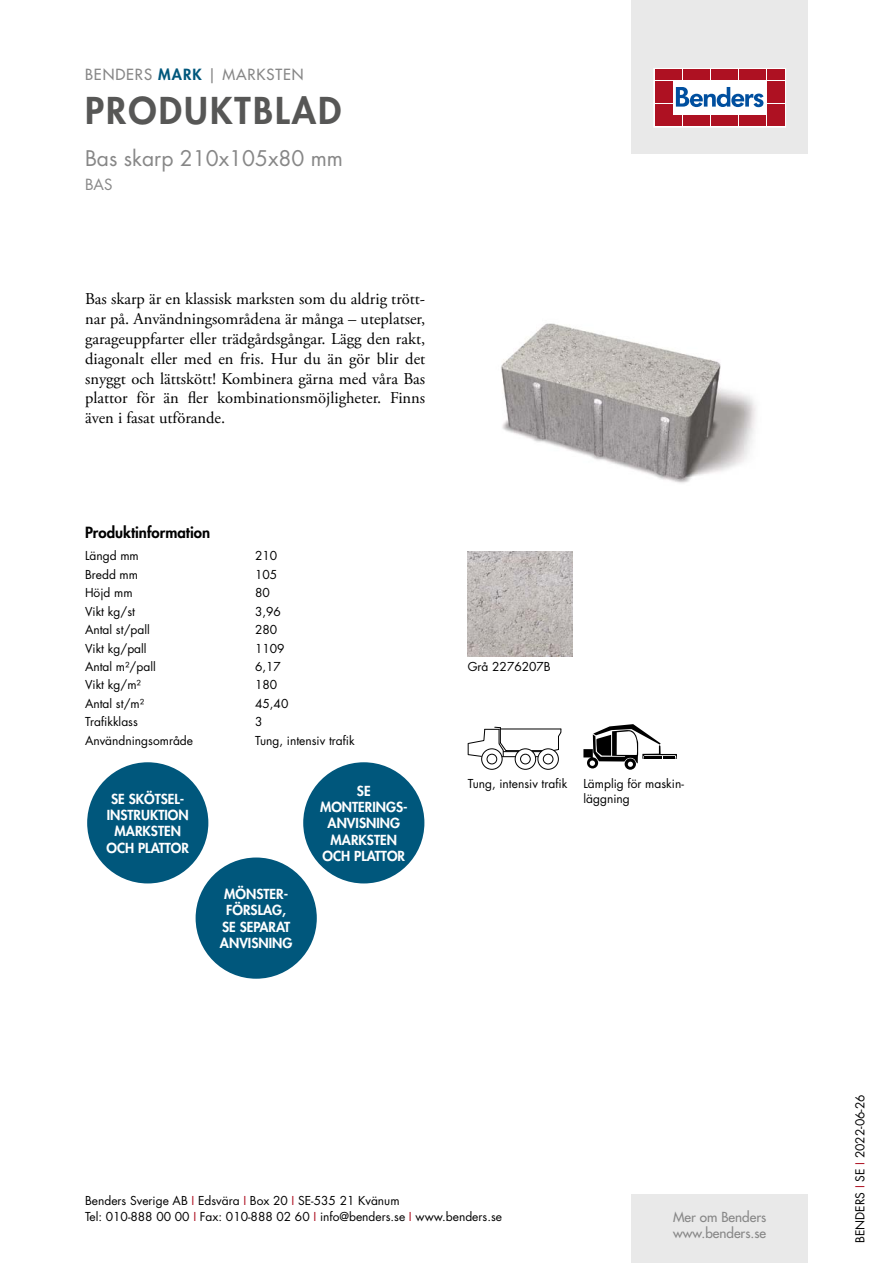
<style>
.page{position:relative;width:893px;height:1263px;background:#fff}
.page>*{position:absolute;margin:0;border:0;box-sizing:border-box;transform-origin:0 0}
.t1{font:800 36px "Futura Std";letter-spacing:.06em;color:#575756}
.t2{font:21px "Futura Std";color:#878787}
.t3{font:16.5px/19.8px "Adobe Garamond Pro";color:#000;text-align:justify}
.t4{font:500 15px "Futura Std";letter-spacing:.06em;color:#878787}
.t5{font:800 15px "Futura Std";color:#000}
.t6{font:15px "Futura Std";color:#878787}
.t7{font:800 13.5px/16.2px "Futura Std";color:#fff;text-align:center}
.t8{font:500 13.5px/16.2px "Futura Std";color:#878787}
.t9{font:12px/16.5px "Futura Std";color:#000}
.s1{font-weight:800;color:#00577c}
.s2{color:#ae1122}
</style>
<div class="page">
<div style="left:631px;top:0;width:177px;height:153px;background:#e9e9e9"></div>
<div style="left:631px;top:1195px;width:177px;height:68px;background:#e9e9e9"></div>
<svg style="left:656px;top:70px;width:128px;height:55px;background:#ebc5ca"></svg>
<div style="left:654px;top:68px;width:132px;height:59px;border:1px solid #fff"></div>
<div style="left:655px;top:70px;width:8px;height:10px;background:#ae1122"></div>
<div style="left:664px;top:70px;width:8px;height:10px;background:#ae1122"></div>
<div style="left:655px;top:81px;width:8px;height:10px;background:#ae1122"></div>
<div style="left:664px;top:81px;width:8px;height:10px;background:#ae1122"></div>
<div style="left:655px;top:93px;width:8px;height:10px;background:#ae1122"></div>
<div style="left:664px;top:93px;width:8px;height:10px;background:#ae1122"></div>
<div style="left:655px;top:104px;width:8px;height:11px;background:#ae1122"></div>
<div style="left:664px;top:104px;width:8px;height:11px;background:#ae1122"></div>
<div style="left:655px;top:116px;width:8px;height:10px;background:#ae1122"></div>
<div style="left:664px;top:116px;width:8px;height:10px;background:#ae1122"></div>
<div style="left:674px;top:70px;width:8px;height:10px;background:#ae1122"></div>
<div style="left:683px;top:70px;width:8px;height:10px;background:#ae1122"></div>
<div style="left:692px;top:70px;width:8px;height:10px;background:#ae1122"></div>
<div style="left:702px;top:70px;width:8px;height:10px;background:#ae1122"></div>
<div style="left:711px;top:70px;width:8px;height:10px;background:#ae1122"></div>
<div style="left:720px;top:70px;width:8px;height:10px;background:#ae1122"></div>
<div style="left:730px;top:70px;width:8px;height:10px;background:#ae1122"></div>
<div style="left:739px;top:70px;width:8px;height:10px;background:#ae1122"></div>
<div style="left:748px;top:70px;width:8px;height:10px;background:#ae1122"></div>
<div style="left:758px;top:70px;width:8px;height:10px;background:#ae1122"></div>
<div style="left:674px;top:116px;width:8px;height:10px;background:#ae1122"></div>
<div style="left:683px;top:116px;width:8px;height:10px;background:#ae1122"></div>
<div style="left:692px;top:116px;width:8px;height:10px;background:#ae1122"></div>
<div style="left:702px;top:116px;width:8px;height:10px;background:#ae1122"></div>
<div style="left:711px;top:116px;width:8px;height:10px;background:#ae1122"></div>
<div style="left:720px;top:116px;width:8px;height:10px;background:#ae1122"></div>
<div style="left:730px;top:116px;width:8px;height:10px;background:#ae1122"></div>
<div style="left:739px;top:116px;width:8px;height:10px;background:#ae1122"></div>
<div style="left:748px;top:116px;width:8px;height:10px;background:#ae1122"></div>
<div style="left:758px;top:116px;width:8px;height:10px;background:#ae1122"></div>
<div style="left:767px;top:70px;width:8px;height:10px;background:#ae1122"></div>
<div style="left:776px;top:70px;width:8px;height:10px;background:#ae1122"></div>
<div style="left:767px;top:81px;width:8px;height:10px;background:#ae1122"></div>
<div style="left:776px;top:81px;width:8px;height:10px;background:#ae1122"></div>
<div style="left:767px;top:93px;width:8px;height:10px;background:#ae1122"></div>
<div style="left:776px;top:93px;width:8px;height:10px;background:#ae1122"></div>
<div style="left:767px;top:104px;width:8px;height:11px;background:#ae1122"></div>
<div style="left:776px;top:104px;width:8px;height:11px;background:#ae1122"></div>
<div style="left:767px;top:116px;width:8px;height:10px;background:#ae1122"></div>
<div style="left:776px;top:116px;width:8px;height:10px;background:#ae1122"></div>
<svg style="left:676px;top:87px;width:87px;height:20px;background:#89add2"></svg>
<div style="left:303px;top:762px;width:121px;height:121px;background:#00577c;border-radius:50%"></div>
<div style="left:87px;top:762px;width:121px;height:121px;background:#00577c;border-radius:50%"></div>
<div style="left:196px;top:857px;width:121px;height:122px;background:#00577c;border-radius:50%"></div>
<img style="left:501px;top:323px;width:255px;height:160px">
<img style="left:468px;top:552px;width:105px;height:105px">
<div style="left:537px;top:748px;width:22px;height:22px;border:1px solid #000;border-radius:50%"></div>
<div style="left:515px;top:748px;width:21px;height:22px;border:1px solid #000;border-radius:50%"></div>
<div style="left:481px;top:748px;width:22px;height:22px;border:1px solid #000;border-radius:50%"></div>
<svg style="left:468px;top:727px;width:93px;height:38px"></svg>
<svg style="left:625px;top:758px;width:11px;height:12px"></svg>
<svg style="left:583px;top:724px;width:94px;height:44px"></svg>
<p class="t4" style="left:85px;top:65px;width:220px">BENDERS <span class="s1">MARK</span> | MARKSTEN</p>
<h1 class="t1" style="left:85px;top:87px;width:258px">PRODUKTBLAD</h1>
<h2 class="t2" style="left:85px;top:144px;width:260px">Bas skarp 210x105x80 mm</h2>
<p class="t6" style="left:85px;top:175px;width:29px">BAS</p>
<p class="t3" style="left:85px;top:290px;width:342px">Bas skarp är en klassisk marksten som du aldrig trött&shy;nar på. Användningsområdena är många – uteplatser, garageuppfarter eller trädgårdsgångar. Lägg den rakt, diagonalt eller med en fris. Hur du än gör blir det snyggt och lättskött! Kombinera gärna med våra Bas plattor för än fler kombinationsmöjligheter. Finns även i fasat utförande.</p>
<p class="t5" style="left:85px;top:522px;width:127px">Produktinformation</p>
<p class="t9" style="left:85px;top:548px;width:55px">Längd mm</p>
<p class="t9" style="left:255px;top:548px;width:24px">210</p>
<p class="t9" style="left:85px;top:566px;width:55px">Bredd mm</p>
<p class="t9" style="left:255px;top:566px;width:24px">105</p>
<p class="t9" style="left:85px;top:585px;width:49px">Höjd mm</p>
<p class="t9" style="left:255px;top:585px;width:16px">80</p>
<p class="t9" style="left:85px;top:603px;width:51px">Vikt kg/st</p>
<p class="t9" style="left:255px;top:603px;width:27px">3,96</p>
<p class="t9" style="left:85px;top:621px;width:66px">Antal st/pall</p>
<p class="t9" style="left:255px;top:621px;width:24px">280</p>
<p class="t9" style="left:85px;top:640px;width:63px">Vikt kg/pall</p>
<p class="t9" style="left:255px;top:640px;width:31px">1109</p>
<p class="t9" style="left:85px;top:658px;width:72px">Antal m²/pall</p>
<p class="t9" style="left:255px;top:658px;width:27px">6,17</p>
<p class="t9" style="left:85px;top:677px;width:57px">Vikt kg/m²</p>
<p class="t9" style="left:255px;top:677px;width:24px">180</p>
<p class="t9" style="left:85px;top:695px;width:61px">Antal st/m²</p>
<p class="t9" style="left:255px;top:695px;width:35px">45,40</p>
<p class="t9" style="left:85px;top:714px;width:54px">Trafikklass</p>
<p class="t9" style="left:255px;top:714px;width:9px">3</p>
<p class="t9" style="left:85px;top:732px;width:110px">Användningsområde</p>
<p class="t9" style="left:255px;top:732px;width:101px">Tung, intensiv trafik</p>
<p class="t7" style="left:320px;top:783px;width:89px">SE<br>MONTERINGS-<br>ANVISNING<br>MARKSTEN<br>OCH PLATTOR</p>
<p class="t7" style="left:106px;top:791px;width:84px">SE SKÖTSEL-<br>INSTRUKTION<br>MARKSTEN<br>OCH PLATTOR</p>
<p class="t7" style="left:220px;top:886px;width:74px">MÖNSTER-<br>FÖRSLAG,<br>SE SEPARAT<br>ANVISNING</p>
<p class="t9" style="left:468px;top:659px;width:85px">Grå 2276207B</p>
<p class="t9" style="left:468px;top:776px;width:101px">Tung, intensiv trafik</p>
<p class="t9" style="left:583px;top:777px;width:102px;line-height:14.4px">Lämplig för maskin&shy;läggning</p>
<p class="t9" style="left:85px;top:1192px;width:418px">Benders Sverige AB <span class="s2">I</span> Edsvära <span class="s2">I</span> Box 20 <span class="s2">I</span> SE-535 21 Kvänum<br>Tel: 010-888 00 00 <span class="s2">I</span> Fax: 010-888 02 60 <span class="s2">I</span> info@benders.se <span class="s2">I</span> www.benders.se</p>
<p class="t8" style="left:673px;top:1209px;width:95px">Mer om Benders www.benders.se</p>
<p class="t9" style="left:852px;top:1243px;width:150px;rotate:-90deg">BENDERS <span class="s2">I</span> SE <span class="s2">I</span> 2022-06-26</p>
</div>
